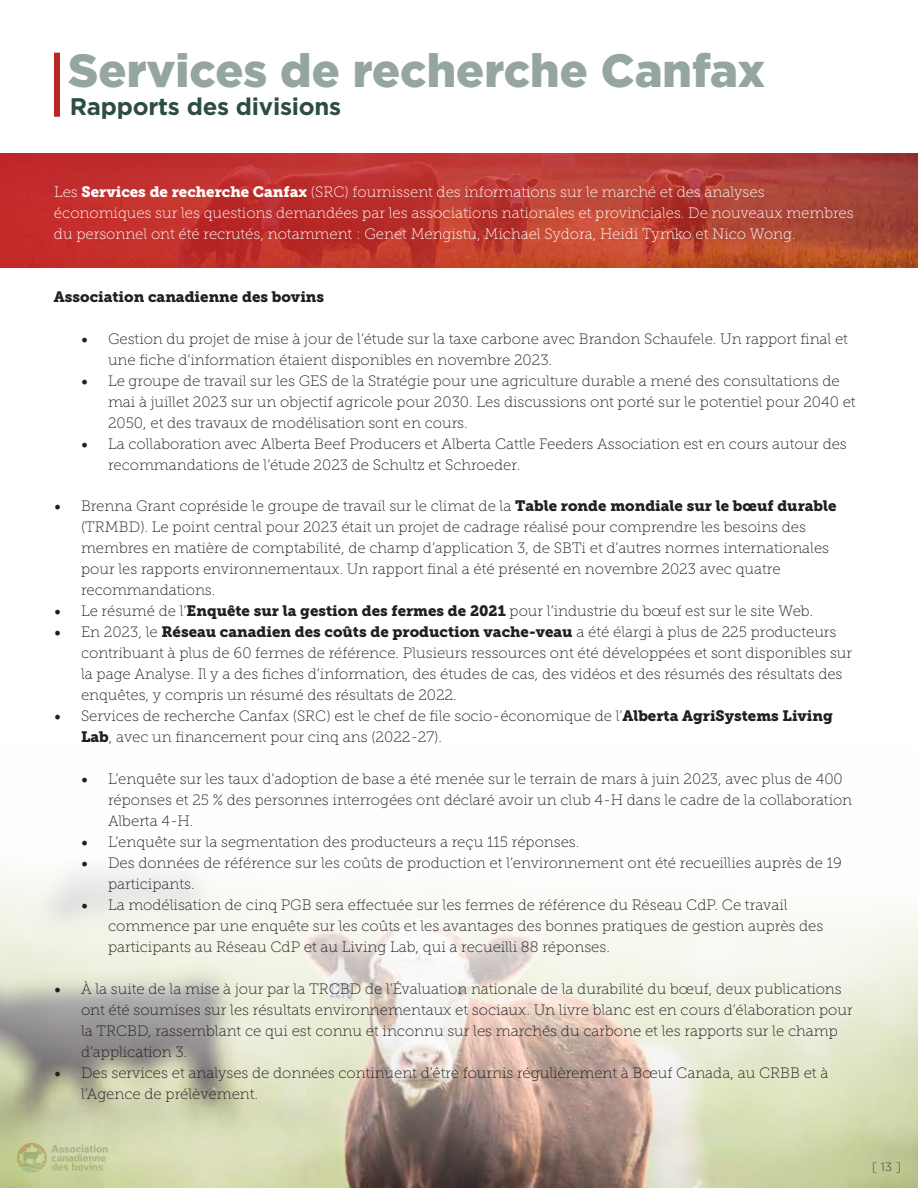
<style>
.page{position:relative;width:918px;height:1188px;background:#fff}
.page>*{position:absolute;margin:0;border:0;box-sizing:border-box;transform-origin:0 0}
.t1{font:900 46.5px "Gotham";color:#95a6a1}
.t2{font:700 24px "Gotham";letter-spacing:-.01em;color:#2b4d42}
.t3{font:15px/21px "Museo Slab 100";color:#231f20}
.t4{font:15px/21px "Museo Slab 100";color:#fff}
.t5{font:15px "Museo Slab 900";color:#231f20}
.t6{font:300 12px "Gotham";color:#2b4d42}
.s1{font-family:"Museo Slab 900"}
.s2{font-family:"Minion Pro";font-size:18px}
</style>
<div class="page">
<img style="left:0;top:869px;width:918px;height:319px">
<img style="left:0;top:153px;width:918px;height:115px">
<div style="left:54px;top:53px;width:6px;height:64px;background:#ba2626"></div>
<p class="t1" style="left:68px;top:38px;width:699px">Services de recherche Canfax</p>
<p class="t2" style="left:70px;top:91px;width:273px">Rapports des divisions</p>
<p class="t4" style="left:54px;top:181px;width:801px">Les <span class="s1">Services de recherche Canfax</span> (SRC) fournissent des informations sur le marché et des analyses économiques sur les questions demandées par les associations nationales et provinciales. De nouveaux membres du personnel ont été recrutés, notamment : Genet Mengistu, Michael Sydora, Heidi Tymko et Nico Wong.</p>
<p class="t5" style="left:54px;top:288px;width:272px">Association canadienne des bovins</p>
<p class="t3" style="left:108px;top:328px;width:742px;text-indent:-27px"><span class="s2">•</span> Gestion du projet de mise à jour de l’étude sur la taxe carbone avec Brandon Schaufele. Un rapport final et une fiche d’information étaient disponibles en novembre 2023.</p>
<p class="t3" style="left:108px;top:370px;width:749px;text-indent:-27px"><span class="s2">•</span> Le groupe de travail sur les GES de la Stratégie pour une agriculture durable a mené des consultations de mai à juillet 2023 sur un objectif agricole pour 2030. Les discussions ont porté sur le potentiel pour 2040 et<br>2050, et des travaux de modélisation sont en cours.</p>
<p class="t3" style="left:108px;top:433px;width:740px;text-indent:-27px"><span class="s2">•</span> La collaboration avec Alberta Beef Producers et Alberta Cattle Feeders Association est en cours autour des recommandations de l’étude 2023 de Schultz et Schroeder.</p>
<p class="t3" style="left:81px;top:495px;width:757px;text-indent:-27px"><span class="s2">•</span> Brenna Grant copréside le groupe de travail sur le climat de la <span class="s1">Table ronde mondiale sur le bœuf durable </span>(TRMBD). Le point central pour 2023 était un projet de cadrage réalisé pour comprendre les besoins des membres en matière de comptabilité, de champ d’application 3, de SBTi et d’autres normes internationales pour les rapports environnementaux. Un rapport final a été présenté en novembre 2023 avec quatre recommandations.</p>
<p class="t3" style="left:54px;top:600px;width:761px"><span class="s2">•</span> Le résumé de l’<span class="s1">Enquête sur la gestion des fermes de 2021</span> pour l’industrie du bœuf est sur le site Web.</p>
<p class="t3" style="left:81px;top:621px;width:773px;text-indent:-27px"><span class="s2">•</span> En 2023, le <span class="s1">Réseau canadien des coûts de production vache-veau</span> a été élargi à plus de 225 producteurs contribuant à plus de 60 fermes de référence. Plusieurs ressources ont été développées et sont disponibles sur la page Analyse. Il y a des fiches d’information, des études de cas, des vidéos et des résumés des résultats des enquêtes, y compris un résumé des résultats de 2022.</p>
<p class="t3" style="left:81px;top:705px;width:754px;text-indent:-27px"><span class="s2">•</span> Services de recherche Canfax (SRC) est le chef de file socio-économique de l’<span class="s1">Alberta AgriSystems Living<br>Lab</span>, avec un financement pour cinq ans (2022-27).</p>
<p class="t3" style="left:108px;top:768px;width:746px;text-indent:-27px"><span class="s2">•</span> L’enquête sur les taux d’adoption de base a été menée sur le terrain de mars à juin 2023, avec plus de 400 réponses et 25 % des personnes interrogées ont déclaré avoir un club 4-H dans le cadre de la collaboration<br>Alberta 4-H.</p>
<p class="t3" style="left:81px;top:831px;width:500px"><span class="s2">•</span> L’enquête sur la segmentation des producteurs a reçu 115 réponses.</p>
<p class="t3" style="left:108px;top:852px;width:735px;text-indent:-27px"><span class="s2">•</span> Des données de référence sur les coûts de production et l’environnement ont été recueillies auprès de 19 participants.</p>
<p class="t3" style="left:108px;top:894px;width:717px;text-indent:-27px"><span class="s2">•</span> La modélisation de cinq PGB sera effectuée sur les fermes de référence du Réseau CdP. Ce travail commence par une enquête sur les coûts et les avantages des bonnes pratiques de gestion auprès des participants au Réseau CdP et au Living Lab, qui a recueilli 88 réponses.</p>
<p class="t3" style="left:81px;top:978px;width:773px;text-indent:-27px"><span class="s2">•</span> À la suite de la mise à jour par la TRCBD de l’Évaluation nationale de la durabilité du bœuf, deux publications ont été soumises sur les résultats environnementaux et sociaux. Un livre blanc est en cours d’élaboration pour la TRCBD, rassemblant ce qui est connu et inconnu sur les marchés du carbone et les rapports sur le champ d’application 3.</p>
<p class="t3" style="left:81px;top:1062px;width:749px;text-indent:-27px"><span class="s2">•</span> Des services et analyses de données continuent d’être fournis régulièrement à Bœuf Canada, au CRBB et à l’Agence de prélèvement.</p>
<p class="t6" style="left:872px;top:1160px;width:30px">[ 13 ]</p>
</div>
